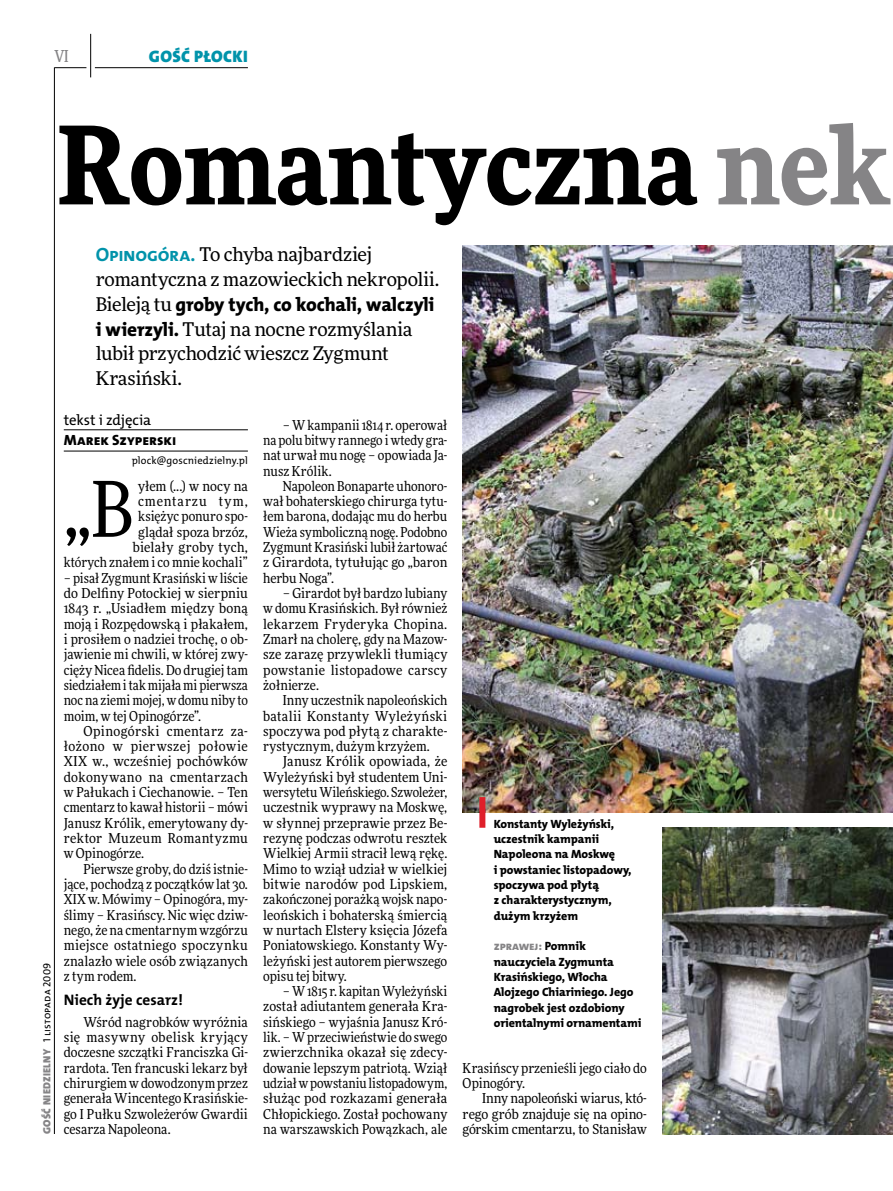
<style>
.page{position:relative;width:893px;height:1191px;background:#fff}
.page>*{position:absolute;margin:0;border:0;box-sizing:border-box;transform-origin:0 0}
.t1{font:900 108px "Freeday Narrow";color:#000}
.t2{font:76.95px "Freeday Narrow News";color:#000}
.t3{font:19.35px "The Mix HP8 Ex Bld";letter-spacing:-.015em;color:#000}
.t4{font:18.9px/24.9px "Freeday News";letter-spacing:-.015em;color:#000}
.t5{font:16.65px "The Mix HP9 Blk";letter-spacing:.02em;color:#0093aa}
.t6{font:500 16.5px "Freeday Narrow";color:#858486;scale:.9 1}
.t7{font:15.3px "The Mix HP7 Bld";color:#000}
.t8{font:14.85px "The Mix HP8 Ex Bld";color:#000}
.t9{font:14.85px "The Mix HP5 Plain";letter-spacing:-.005em;color:#000}
.t10{font:13.65px/15.3px "Freeday Narrow News";letter-spacing:.005em;color:#000;text-align:justify}
.t11{font:12px/15.3px "The Mix HP8 Ex Bld";letter-spacing:-.005em;color:#000}
.t12{font:10.5px "The Mix HP9 Blk";letter-spacing:.025em;color:#858486}
.t13{font:10.5px "The Mix HP5 Plain";color:#000}
.s1{font-family:"The Mix HP5 Plain";color:#000}
.s2{color:#858486}
.s3{font-family:"The Mix HP7 Bld";font-size:19.35px;color:#0093aa}
.s4{font-family:"Freeday News";font-size:18.9px}
.s5{font-family:"The Mix HP8 Ex Bld";font-size:19.35px}
</style>
<div class="page">
<hr style="left:54px;top:67px;width:1px;height:1067px;background:#000">
<hr style="left:90px;top:34px;width:1px;height:43px;background:#000">
<hr style="left:54px;top:67px;width:32px;height:1px;background:#000">
<hr style="left:95px;top:67px;width:153px;height:1px;background:#000">
<img style="left:463px;top:246px;width:430px;height:566px">
<img style="left:662px;top:827px;width:231px;height:307px">
<hr style="left:64px;top:429px;width:184px;height:1px;background:#000">
<hr style="left:64px;top:451px;width:184px;height:1px;background:#000">
<div style="left:479px;top:797px;width:6px;height:30px;background:#df1f2a"></div>
<p class="t6" style="left:54px;top:46px;width:17px">VI</p>
<p class="t5" style="left:149px;top:46px;width:100px">GOŚĆ PŁOCKI</p>
<p class="t12" style="left:40px;top:1134px;width:173px;rotate:-90deg">GOŚĆ NIEDZIELNY <span class="s1">1 listopada 2009</span></p>
<h1 class="t1" style="left:57px;top:95px;width:834px">Romantyczna <span class="s2">nek</span></h1>
<h3 class="t4" style="left:96px;top:241px;width:345px"><span class="s3">Opinogóra.</span> To chyba najbardziej romantyczna z mazowieckich nekropolii.</h3>
<h3 class="t3" style="left:96px;top:292px;width:340px"><span class="s4">Bieleją tu</span> groby tych, co kochali, walczyli</h3>
<h3 class="t4" style="left:96px;top:316px;width:318px"><span class="s5">i wierzyli.</span> Tutaj na nocne rozmyślania lubił przychodzić wieszcz Zygmunt<br>Krasiński.</h3>
<p class="t9" style="left:64px;top:410px;width:89px">tekst i zdjęcia</p>
<p class="t8" style="left:64px;top:430px;width:114px">Marek Szyperski</p>
<p class="t13" style="left:132px;top:454px;width:118px">plock@goscniedzielny.pl</p>
<p class="t10" style="left:263px;top:417px;width:186px;text-indent:20px">– W kampanii 1814 r. operował na polu bitwy rannego i wtedy gra&shy;nat urwał mu nogę – opowiada Ja&shy;nusz Królik.</p>
<p class="t10" style="left:263px;top:478px;width:186px;text-indent:20px">Napoleon Bonaparte uhonoro&shy;wał bohaterskiego chirurga tytu&shy;łem barona, dodając mu do herbu Wieża symboliczną nogę. Podobno Zygmunt Krasiński lubił żartować z Girardota, tytułując go „baron herbu Noga”.</p>
<p class="t10" style="left:263px;top:585px;width:186px;text-indent:20px">– Girardot był bardzo lubiany w domu Krasińskich. Był również lekarzem Fryderyka Chopina.<br>Zmarł na cholerę, gdy na Mazow&shy;sze zarazę przywlekli tłumiący powstanie listopadowe carscy żołnierze.</p>
<p class="t10" style="left:263px;top:692px;width:186px;text-indent:20px">Inny uczestnik napoleońskich batalii Konstanty Wyleżyński spoczywa pod płytą z charakte&shy;rystycznym, dużym krzyżem.</p>
<p class="t10" style="left:263px;top:754px;width:186px;text-indent:20px">Janusz Królik opowiada, że Wyleżyński był studentem Uni&shy;wersytetu Wileńskiego. Szwoleżer, uczestnik wyprawy na Moskwę, w słynnej przeprawie przez Be&shy;rezynę podczas odwrotu resztek Wielkiej Armii stracił lewą rękę.<br>Mimo to wziął udział w wielkiej bitwie narodów pod Lipskiem, zakończonej porażką wojsk napo&shy;leońskich i bohaterską śmiercią w nurtach Elstery księcia Józefa Poniatowskiego. Konstanty Wy&shy;leżyński jest autorem pierwszego opisu tej bitwy.</p>
<p class="t10" style="left:263px;top:983px;width:186px;text-indent:20px">– W 1815 r. kapitan Wyleżyński został adiutantem generała Kra&shy;sińskiego – wyjaśnia Janusz Kró&shy;lik. – Wprzeciwieństwie do swego zwierzchnika okazał się zdecy&shy;dowanie lepszym patriotą. Wziął udział w powstaniu listopadowym, służąc pod rozkazami generała Chłopickiego. Został pochowany na warszawskich Powązkach, ale</p>
<p class="t10" style="left:64px;top:478px;width:186px;text-align:right">yłem (...) w nocy na<br>cmentarzu tym,<br>księżyc ponuro spo-<br>glądał spoza brzóz,<br>bielały groby tych,<br>których znałem i co mnie kochali”</p>
<p class="t10" style="left:64px;top:570px;width:186px">– pisał Zygmunt Krasiński w liście do Delfiny Potockiej w sierpniu 1843 r. „Usiadłem między boną moją i Rozpędowską i płakałem, i prosiłem o nadziei trochę, o ob&shy;jawienie mi chwili, w której zwy&shy;cięży Nicea fidelis. Do drugiej tam siedziałem itak mijała mi pierwsza noc na ziemi mojej, w domu niby to moim, w tej Opinogórze”.</p>
<p class="t10" style="left:64px;top:723px;width:186px;text-indent:20px">Opinogórski cmentarz za&shy;łożono w pierwszej połowie XIX w., wcześniej pochówków dokonywano na cmentarzach w Pałukach i Ciechanowie. – Ten cmentarz to kawał historii – mówi Janusz Królik, emerytowany dy&shy;rektor Muzeum Romantyzmu w Opinogórze.</p>
<p class="t10" style="left:64px;top:861px;width:186px;text-indent:20px">Pierwsze groby, do dziś istnie&shy;jące, pochodzą z początków lat 30.<br>XIX w. Mówimy – Opinogóra, my&shy;ślimy – Krasińscy. Nic więc dziw&shy;nego, że na cmentarnym wzgórzu miejsce ostatniego spoczynku znalazło wiele osób związanych z tym rodem.</p>
<p class="t7" style="left:64px;top:990px;width:121px">Niech żyje cesarz!</p>
<p class="t10" style="left:64px;top:1014px;width:186px;text-indent:20px">Wśród nagrobków wyróżnia się masywny obelisk kryjący doczesne szczątki Franciszka Gi&shy;rardota. Ten francuski lekarz był chirurgiem w dowodzonym przez generała Wincentego Krasińskie&shy;go I Pułku Szwoleżerów Gwardii cesarza Napoleona.</p>
<h2 class="t2" style="left:64px;top:462px;width:71px">„B</h2>
<p class="t11" style="left:494px;top:816px;width:139px">Konstanty Wyleżyński, uczestnik kampanii<br>Napoleona na Moskwę<br>i powstaniec listopadowy, spoczywa pod płytą<br>z charakterystycznym, dużym krzyżem</p>
<p class="t11" style="left:494px;top:938px;width:149px"><span class="s2">zprawej:</span> Pomnik nauczyciela Zygmunta<br>Krasińskiego, Włocha<br>Alojzego Chiariniego. Jego nagrobek jest ozdobiony orientalnymi ornamentami</p>
<p class="t10" style="left:463px;top:1060px;width:186px">Krasińscy przenieśli jego ciało do<br>Opinogóry.</p>
<p class="t10" style="left:463px;top:1090px;width:186px;text-indent:20px">Inny napoleoński wiarus, któ&shy;rego grób znajduje się na opino&shy;górskim cmentarzu, to Stanisław</p>
</div>
